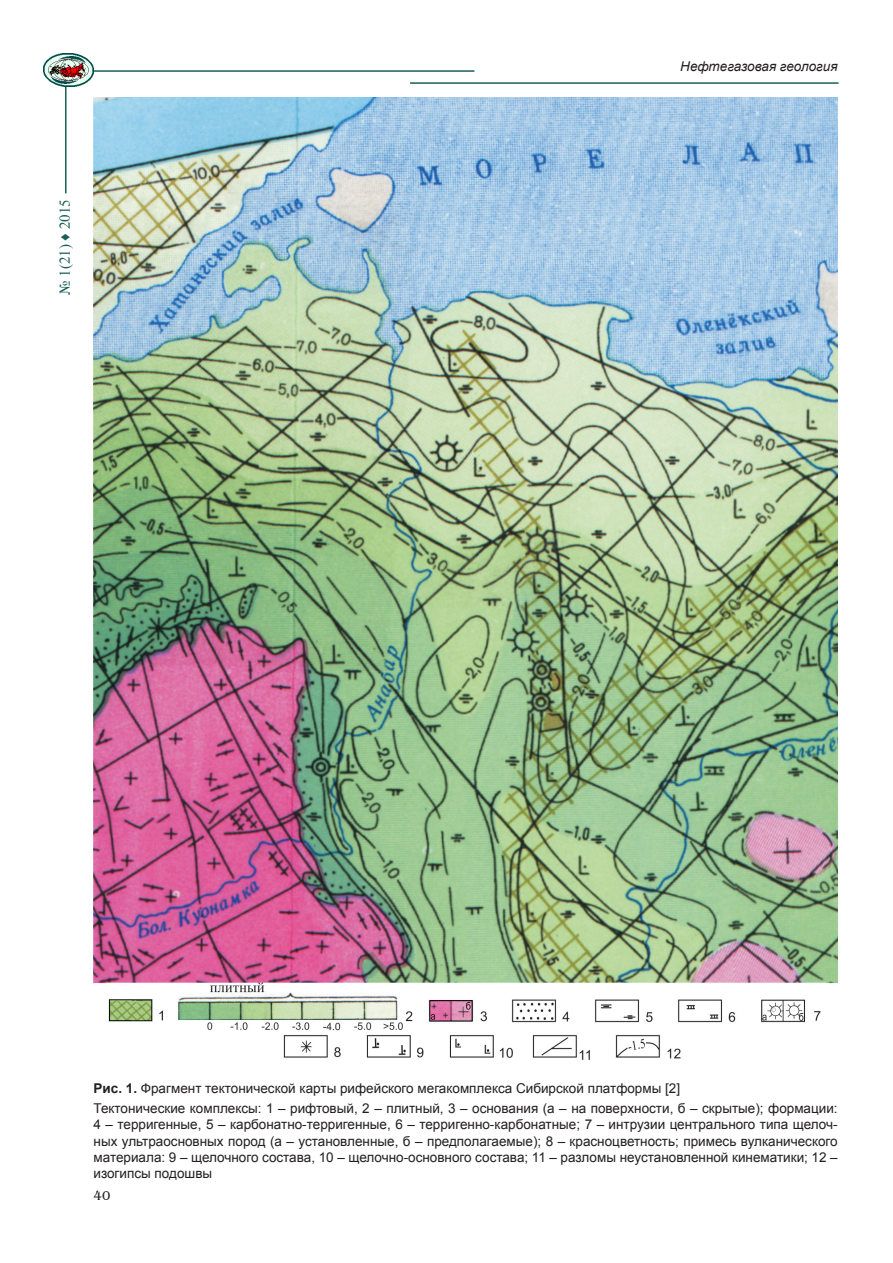
<style>
.page{position:relative;width:893px;height:1263px;background:#fff}
.page>*{position:absolute;margin:0;border:0;box-sizing:border-box;transform-origin:0 0}
.t1{font:15px "Times New Roman";color:#195f59}
.t2{font:13.5px/16.2px "Arial";color:#231f20}
.t3{font:italic 13.5px "Arial";color:#231f20}
.t4{font:13.5px "AG Benguiat";color:#231f20}
.s1{font-weight:700}
</style>
<div class="page">
<hr style="left:65px;top:71px;width:2px;height:122px;background:#195f59">
<hr style="left:61px;top:70px;width:413px;height:2px;background:#195f59">
<hr style="left:410px;top:82px;width:429px;height:2px;background:#195f59">
<img style="left:43px;top:54px;width:51px;height:32px">
<img style="left:94px;top:98px;width:743px;height:962px">
<p class="t1" style="left:55px;top:295px;width:97px;rotate:-90deg">№ 1(21) ♦ 2015</p>
<p class="t3" style="left:680px;top:57px;width:159px">Нефтегазовая геология</p>
<p class="t2" style="left:94px;top:1078px;width:746px;line-height:20.4px"><span class="s1">Рис. 1.</span> Фрагмент тектонической карты рифейского мегакомплекса Сибирской платформы [2]<br>Тектонические комплексы: 1 – рифтовый, 2 – плитный, 3 – основания (а – на поверхности, б – скрытые); формации:</p>
<p class="t2" style="left:94px;top:1116px;width:746px;text-align:justify">4 – терригенные, 5 – карбонатно-терригенные, 6 – терригенно-карбонатные; 7 – интрузии центрального типа щелоч&shy;ных ультраосновных пород (а – установленные, б – предполагаемые); 8 – красноцветность; примесь вулканического материала: 9 – щелочного состава, 10 – щелочно-основного состава; 11 – разломы неустановленной кинематики; 12 – изогипсы подошвы</p>
<p class="t4" style="left:94px;top:1188px;width:19px">40</p>
</div>
